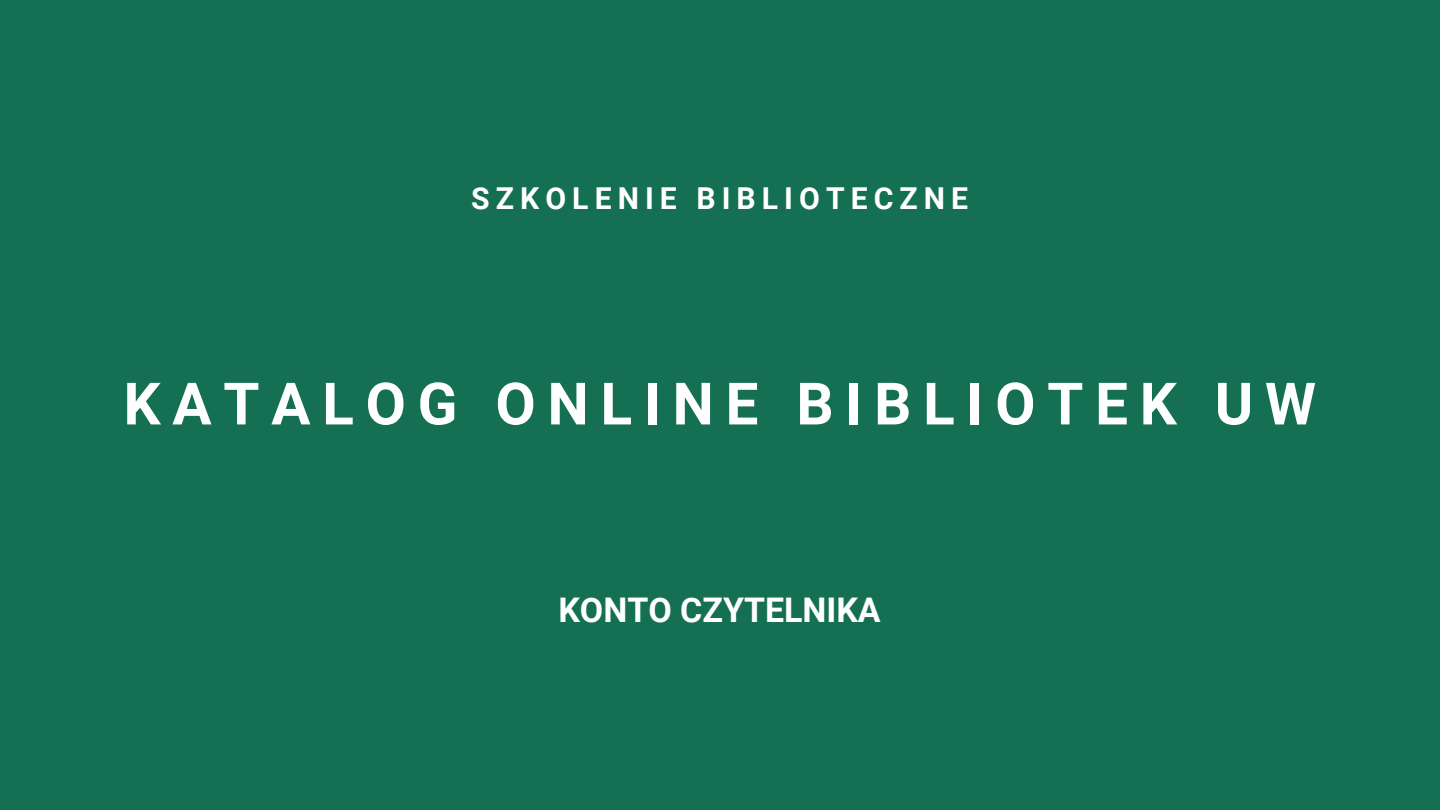
<style>
.page{position:relative;width:1440px;height:810px;background:#146f53}
.page>*{position:absolute;margin:0;border:0;box-sizing:border-box;transform-origin:0 0}
.t1{font:700 58.5px "Roboto";letter-spacing:.2em;color:#fff}
.t2{font:700 34px "Roboto";color:#fff}
.t3{font:700 30.2px "Roboto";letter-spacing:.2em;color:#fff}
</style>
<div class="page">
<p class="t3" style="left:471px;top:181px;width:498px">SZKOLENIE BIBLIOTECZNE</p>
<p class="t1" style="left:123px;top:370px;width:1194px">KATALOG ONLINE BIBLIOTEK UW</p>
<p class="t2" style="left:558px;top:591px;width:324px">KONTO CZYTELNIKA</p>
</div>
